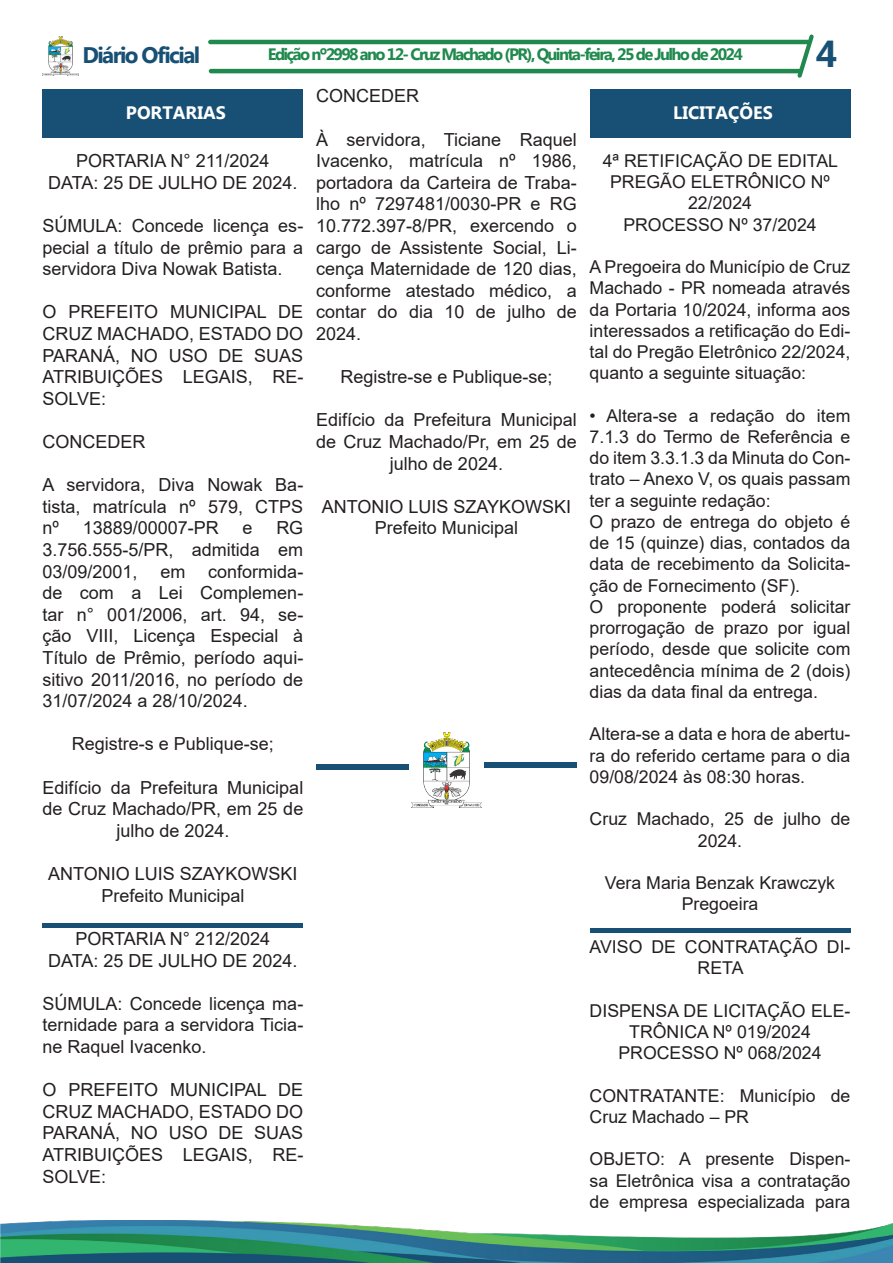
<style>
.page{position:relative;width:893px;height:1263px;background:#fff}
.page>*{position:absolute;margin:0;border:0;box-sizing:border-box;transform-origin:0 0}
.t1{font:700 37.5px "Myanmar Text";color:#175074}
.t2{font:700 22.5px "Myanmar Text";letter-spacing:-.07em;color:#175074}
.t3{font:18px/21.6px "Arial";color:#231f20;text-align:justify}
.t4{font:700 18px "Myanmar Text";color:#fff}
.t5{font:17.7px/21.3px "Arial";color:#231f20;text-align:justify}
.t6{font:700 16.5px "Myanmar Text";letter-spacing:-.1em;color:#20894d}
</style>
<div class="page">
<hr style="left:208px;top:40px;width:602px;height:4px;background:#20894d;border-radius:2px">
<hr style="left:209px;top:69px;width:593px;height:4px;background:#20894d;border-radius:2px">
<img style="left:43px;top:37px;width:36px;height:38px">
<svg style="left:797px;top:34px;width:17px;height:44px"></svg>
<img style="left:0;top:1220px;width:893px;height:43px">
<svg style="left:43px;top:923px;width:260px;height:5px"></svg>
<svg style="left:316px;top:765px;width:93px;height:5px"></svg>
<img style="left:411px;top:732px;width:71px;height:76px">
<svg style="left:484px;top:762px;width:93px;height:5px"></svg>
<div style="left:43px;top:89px;width:260px;height:49px;background:#175074"></div>
<div style="left:590px;top:89px;width:260px;height:49px;background:#175074"></div>
<svg style="left:590px;top:928px;width:260px;height:4px"></svg>
<p class="t2" style="left:82px;top:42px;width:119px">Diário Oficial</p>
<p class="t6" style="left:268px;top:45px;width:476px">Edição nº2998 ano 12- Cruz Machado (PR), Quinta-feira, 25 de Julho de 2024</p>
<p class="t1" style="left:816px;top:32px;width:23px">4</p>
<p class="t4" style="left:126px;top:103px;width:101px">PORTARIAS</p>
<p class="t3" style="left:76px;top:150px;width:195px">PORTARIA N° 211/2024</p>
<p class="t3" style="left:48px;top:172px;width:251px">DATA: 25 DE JULHO DE 2024.</p>
<p class="t3" style="left:43px;top:215px;width:262px">SÚMULA: Concede licença es&shy;pecial a título de prêmio para a servidora Diva Nowak Batista.</p>
<p class="t3" style="left:43px;top:301px;width:262px">O PREFEITO MUNICIPAL DE CRUZ MACHADO, ESTADO DO PARANÁ, NO USO DE SUAS ATRIBUIÇÕES LEGAIS, RE-SOLVE:</p>
<p class="t3" style="left:43px;top:431px;width:104px">CONCEDER</p>
<p class="t3" style="left:43px;top:474px;width:262px">A servidora, Diva Nowak Ba&shy;tista, matrícula nº 579, CTPS nº</p>
<p class="t3" style="left:43px;top:517px;width:262px;text-indent:234px">RG 3.756.555-5/PR, admitida em 03/09/2001,</p>
<p class="t3" style="left:83px;top:517px;width:138px">13889/00007-PR</p>
<p class="t3" style="left:243px;top:517px;width:12px">e</p>
<p class="t3" style="left:43px;top:560px;width:262px;text-indent:166px">conformida&shy;de com a Lei Complemen&shy;tar n° 001/2006, art. 94, se&shy;ção VIII, Licença Especial à Título de Prêmio, período aqui&shy;sitivo 2011/2016, no período de 31/07/2024 a 28/10/2024.</p>
<p class="t3" style="left:72px;top:733px;width:204px">Registre-s e Publique-se;</p>
<p class="t3" style="left:43px;top:776px;width:262px;text-align:center">Edifício da Prefeitura Municipal de Cruz Machado/PR, em 25 de julho de 2024.</p>
<p class="t3" style="left:48px;top:863px;width:251px">ANTONIO LUIS SZAYKOWSKI</p>
<p class="t3" style="left:101px;top:884px;width:145px">Prefeito Municipal</p>
<p class="t3" style="left:76px;top:928px;width:196px">PORTARIA N° 212/2024</p>
<p class="t3" style="left:48px;top:949px;width:251px">DATA: 25 DE JULHO DE 2024.</p>
<p class="t3" style="left:43px;top:992px;width:262px">SÚMULA: Concede licença ma&shy;ternidade para a servidora Ticia&shy;ne Raquel Ivacenko.</p>
<p class="t3" style="left:43px;top:1079px;width:262px">O PREFEITO MUNICIPAL DE CRUZ MACHADO, ESTADO DO PARANÁ, NO USO DE SUAS ATRIBUIÇÕES LEGAIS, RE-SOLVE:</p>
<p class="t3" style="left:160px;top:560px;width:27px">em</p>
<p class="t3" style="left:316px;top:85px;width:104px">CONCEDER</p>
<p class="t3" style="left:316px;top:128px;width:262px">À servidora, Ticiane Raquel Ivacenko, matrícula nº 1986, portadora da Carteira de Traba&shy;lho nº 7297481/0030-PR e RG 10.772.397-8/PR, exercendo o cargo de Assistente Social, Li&shy;cença Maternidade de 120 dias, conforme atestado médico, a contar do dia 10 de julho de 2024.</p>
<p class="t3" style="left:340px;top:366px;width:214px">Registre-se e Publique-se;</p>
<p class="t3" style="left:316px;top:409px;width:262px;text-align:center">Edifício da Prefeitura Municipal de Cruz Machado/Pr, em 25 de julho de 2024.</p>
<p class="t3" style="left:322px;top:496px;width:251px">ANTONIO LUIS SZAYKOWSKI</p>
<p class="t3" style="left:375px;top:517px;width:145px">Prefeito Municipal</p>
<p class="t4" style="left:673px;top:103px;width:101px">LICITAÇÕES</p>
<p class="t5" style="left:603px;top:150px;width:237px">4ª RETIFICAÇÃO DE EDITAL</p>
<p class="t5" style="left:610px;top:171px;width:221px;text-align:center">PREGÃO ELETRÔNICO Nº<br>22/2024</p>
<p class="t5" style="left:623px;top:214px;width:195px">PROCESSO Nº 37/2024</p>
<p class="t5" style="left:590px;top:256px;width:262px">A Pregoeira do Município de Cruz Machado - PR nomeada através da Portaria 10/2024, informa aos interessados a retificação do Edi&shy;tal do Pregão Eletrônico 22/2024, quanto a seguinte situação:</p>
<p class="t5" style="left:590px;top:405px;width:262px">• Altera-se a redação do item 7.1.3 do Termo de Referência e do item 3.3.1.3 da Minuta do Con&shy;trato – Anexo V, os quais passam ter a seguinte redação:</p>
<p class="t5" style="left:590px;top:511px;width:262px">O prazo de entrega do objeto é de 15 (quinze) dias, contados da data de recebimento da Solicita&shy;ção de Fornecimento (SF).</p>
<p class="t5" style="left:590px;top:596px;width:262px">O proponente poderá solicitar prorrogação de prazo por igual período, desde que solicite com antecedência mínima de 2 (dois) dias da data final da entrega.</p>
<p class="t5" style="left:590px;top:723px;width:262px">Altera-se a data e hora de abertu&shy;ra do referido certame para o dia 09/08/2024 às 08:30 horas.</p>
<p class="t5" style="left:590px;top:808px;width:262px;text-align:center">Cruz Machado, 25 de julho de<br>2024.</p>
<p class="t5" style="left:605px;top:872px;width:232px">Vera Maria Benzak Krawczyk</p>
<p class="t5" style="left:682px;top:893px;width:78px">Pregoeira</p>
<p class="t5" style="left:590px;top:936px;width:262px;text-align:center">AVISO DE CONTRATAÇÃO DI-<br>RETA</p>
<p class="t5" style="left:590px;top:999px;width:262px;text-align:center">DISPENSA DE LICITAÇÃO ELE-<br>TRÔNICA Nº 019/2024</p>
<p class="t5" style="left:618px;top:1042px;width:205px">PROCESSO Nº 068/2024</p>
<p class="t5" style="left:590px;top:1084px;width:262px">CONTRATANTE: Município de<br>Cruz Machado – PR</p>
<p class="t5" style="left:590px;top:1148px;width:262px">OBJETO: A presente Dispen&shy;sa Eletrônica visa a contratação de empresa especializada para</p>
</div>
